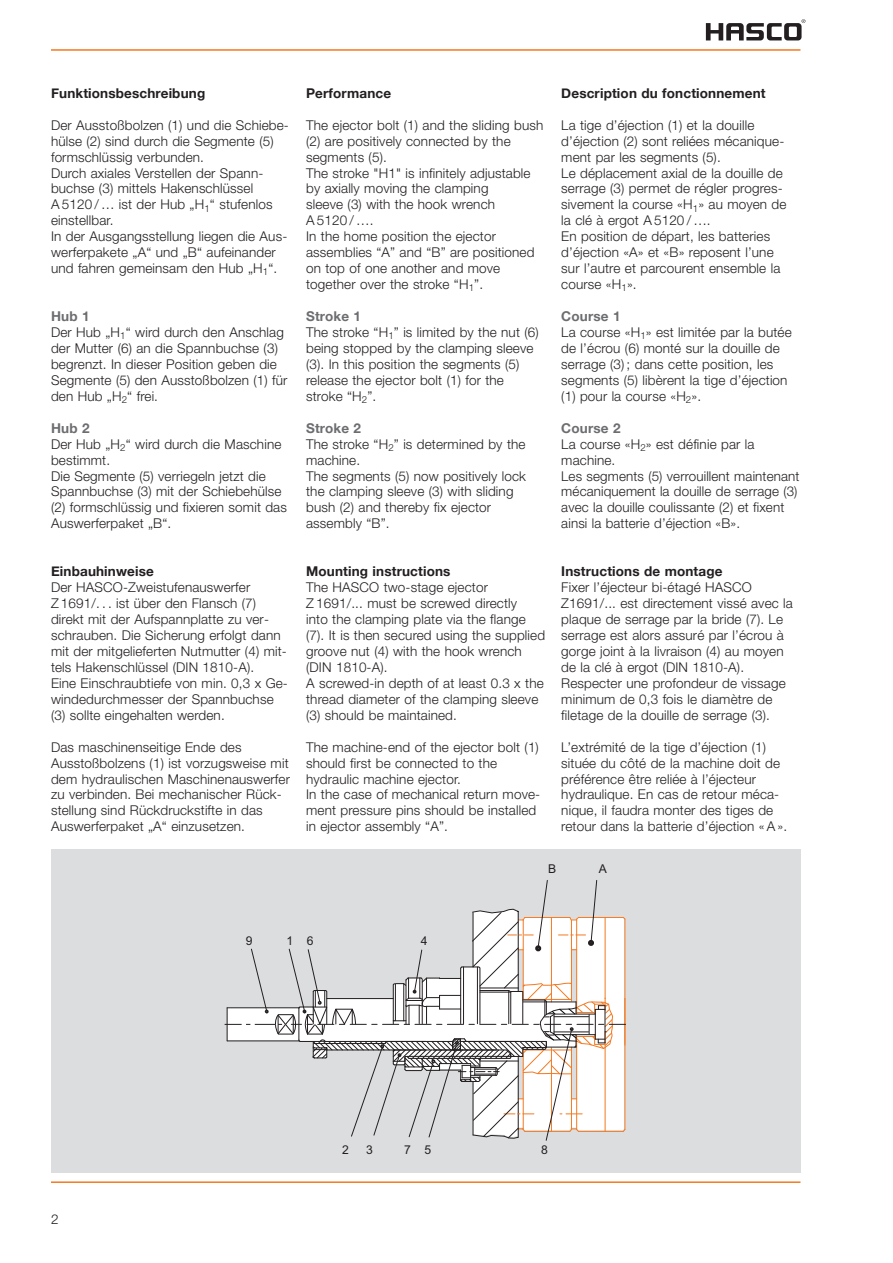
<style>
.page{position:relative;width:893px;height:1263px;background:#fff}
.page>*{position:absolute;margin:0;border:0;box-sizing:border-box;transform-origin:0 0}
.t1{font:300 13.5px/15.9px "Helvetica Neue";letter-spacing:.01em;color:#231f20}
.t2{font:700 13.5px "Helvetica Neue";letter-spacing:.01em;color:#231f20}
.t3{font:12.15px "Arial";color:#231f20}
.s1{font-weight:700;color:#6c6d70}
</style>
<div class="page">
<hr style="left:51px;top:49px;width:749px;height:2px;background:#f47921">
<svg style="left:706px;top:19px;width:99px;height:21px"></svg>
<div style="left:51px;top:849px;width:749px;height:323px;background:#dcdddf"></div>
<svg style="left:225px;top:880px;width:401px;height:261px"></svg>
<hr style="left:51px;top:1181px;width:749px;height:2px;background:#f47921">
<p class="t2" style="left:51px;top:85px;width:156px">Funktionsbeschreibung</p>
<p class="t1" style="left:51px;top:118px;width:239px">Der Ausstoßbolzen (1) und die Schie be - hülse (2) sind durch die Seg mente (5) formschlüssig ver bunden.<br>Durch axiales Verstellen der Spann - buchse (3) mittels Hakenschlüssel<br>A 5120 / … ist der Hub „H<sub>1</sub>“ stufenlos einstellbar.<br>In der Ausgangsstellung liegen die Aus - werferpakete „A“ und „B“ aufeinander und fahren gemeinsam den Hub „H<sub>1</sub>“.</p>
<p class="t1" style="left:51px;top:310px;width:238px"><span class="s1">Hub 1<br></span>Der Hub „H<sub>1</sub>“ wird durch den An schlag der Mutter (6) an die Spann buchse (3) begrenzt. In dieser Position geben die<br>Segmente (5) den Ausstoßbolzen (1) für den Hub „H<sub>2</sub>“ frei.</p>
<p class="t1" style="left:51px;top:421px;width:237px"><span class="s1">Hub 2<br></span>Der Hub „H<sub>2</sub>“ wird durch die Maschine bestimmt.<br>Die Segmente (5) verriegeln jetzt die<br>Spannbuchse (3) mit der Schiebe hülse (2) formschlüssig und fixieren somit das<br>Auswerferpaket „B“.</p>
<p class="t2" style="left:51px;top:563px;width:104px">Einbauhinweise</p>
<p class="t1" style="left:51px;top:581px;width:238px">Der HASCO-Zweistufenauswerfer<br>Z 1691/. . . ist über den Flansch (7) direkt mit der Aufspann platte zu ver&shy;schrauben. Die Sicherung erfolgt dann mit der mitgelieferten Nutmutter (4) mit&shy;tels Hakenschlüssel (DIN 1810-A).<br>Eine Einschraubtiefe von min. 0,3 x Ge - windedurchmesser der Spannbuchse (3) sollte eingehalten werden.</p>
<p class="t1" style="left:51px;top:740px;width:240px">Das maschinenseitige Ende des Ausstoßbolzens (1) ist vorzugsweise mit dem hydraulischen Maschinen auswerfer zu verbinden. Bei mechanischer Rück - stellung sind Rückdruckstifte in das<br>Aus werfer paket „A“ einzusetzen.</p>
<p class="t2" style="left:306px;top:85px;width:86px">Performance</p>
<p class="t1" style="left:306px;top:118px;width:239px">The ejector bolt (1) and the sliding bush (2) are positively connected by the segments (5).<br>The stroke "H1" is infinitely adjustable by axially moving the clamping<br>sleeve (3) with the hook wrench<br>A 5120 / ….<br>In the home position the ejector assemblies “A” and “B” are positioned on top of one another and move together over the stroke “H<sub>1</sub>”.</p>
<p class="t1" style="left:306px;top:310px;width:234px"><span class="s1">Stroke 1<br></span>The stroke “H<sub>1</sub>” is limited by the nut (6) being stopped by the clamping sleeve (3). In this position the segments (5) release the ejector bolt (1) for the stroke “H<sub>2</sub>”.</p>
<p class="t1" style="left:306px;top:421px;width:221px"><span class="s1">Stroke 2<br></span>The stroke “H<sub>2</sub>” is determined by the machine.<br>The segments (5) now positively lock the clamping sleeve (3) with sliding bush (2) and thereby fix ejector assembly “B”.</p>
<p class="t2" style="left:306px;top:563px;width:146px">Mounting instructions</p>
<p class="t1" style="left:306px;top:581px;width:240px">The HASCO two-stage ejector<br>Z 1691/... must be screwed directly<br>into the clamping plate via the flange (7). It is then secured using the supplied groove nut (4) with the hook wrench (DIN 1810-A).<br>A screwed-in depth of at least 0.3 x the thread diameter of the clamping sleeve (3) should be maintained.</p>
<p class="t1" style="left:306px;top:740px;width:236px">The machine-end of the ejector bolt (1) should first be connected to the hydraulic machine ejector.<br>In the case of mechanical return move&shy;ment pressure pins should be installed in ejector assembly “A”.</p>
<p class="t2" style="left:561px;top:85px;width:206px">Description du fonctionnement</p>
<p class="t1" style="left:561px;top:118px;width:227px">La tige d’éjection (1) et la douille d’éjection (2) sont reliées méca nique - ment par les segments (5).<br>Le déplacement axial de la douille de serrage (3) permet de régler progres - sivement la course «H<sub>1</sub>» au moyen de la clé à ergot A 5120 / ….<br>En position de départ, les batteries d’éjection «A» et «B» reposent l’une sur l’autre et parcourent ensemble la course «H<sub>1</sub>».</p>
<p class="t1" style="left:561px;top:310px;width:232px"><span class="s1">Course 1<br></span>La course «H<sub>1</sub>» est limitée par la butée de l’écrou (6) monté sur la douille de serrage (3) ; dans cette position, les segments (5) libèrent la tige d’éjection (1) pour la course «H<sub>2</sub>».</p>
<p class="t1" style="left:561px;top:421px;width:240px"><span class="s1">Course 2<br></span>La course «H<sub>2</sub>» est définie par la machine.<br>Les segments (5) verrouillent maintenant mécaniquement la douille de serrage (3) avec la douille coulissante (2) et fixent ainsi la batterie d’éjection «B».</p>
<p class="t2" style="left:561px;top:563px;width:163px">Instructions de montage</p>
<p class="t1" style="left:561px;top:581px;width:233px">Fixer l’éjecteur bi-étagé HASCO Z1691/... est directement vissé avec la plaque de serrage par la bride (7). Le serrage est alors assuré par l’écrou à gorge joint à la livraison (4) au moyen de la clé à ergot (DIN 1810-A).<br>Respecter une profondeur de vissage minimum de 0,3 fois le diamètre de filetage de la douille de serrage (3).</p>
<p class="t1" style="left:561px;top:740px;width:227px">L’extrémité de la tige d’éjection (1)<br>si tuée du côté de la machine doit de préférence être reliée à l’éjecteur hydraulique. En cas de retour méca - nique, il faudra monter des tiges de retour dans la batterie d’éjection « A ».</p>
<p class="t3" style="left:548px;top:861px;width:10px">B</p>
<p class="t3" style="left:599px;top:861px;width:10px">A</p>
<p class="t3" style="left:246px;top:934px;width:8px">9</p>
<p class="t3" style="left:286px;top:934px;width:29px">1 6</p>
<p class="t3" style="left:421px;top:934px;width:8px">4</p>
<p class="t1" style="left:51px;top:1212px;width:9px">2</p>
<p class="t3" style="left:342px;top:1142px;width:8px">2</p>
<p class="t3" style="left:366px;top:1142px;width:8px">3</p>
<p class="t3" style="left:404px;top:1142px;width:29px">7 5</p>
<p class="t3" style="left:541px;top:1142px;width:8px">8</p>
</div>
